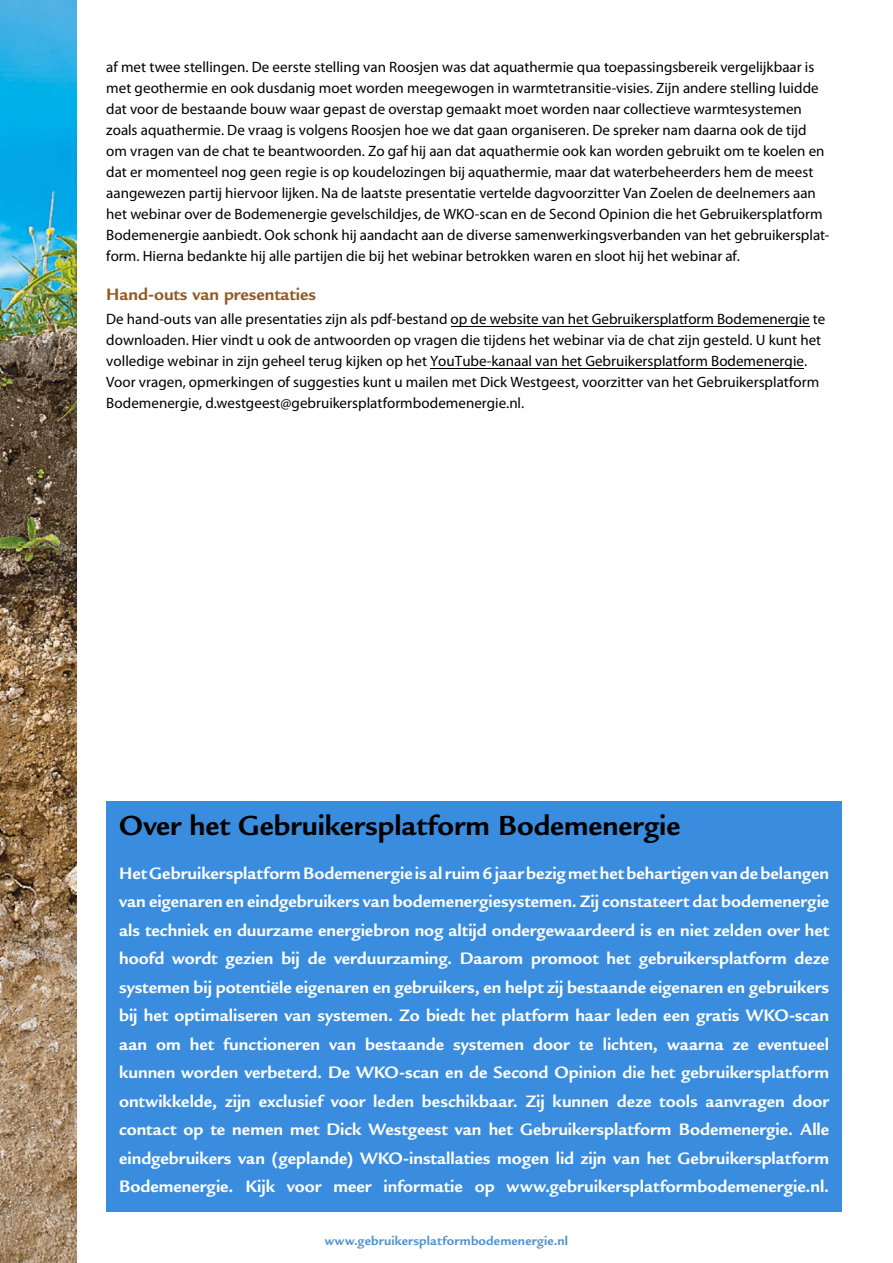
<style>
.page{position:relative;width:893px;height:1263px;background:#fff}
.page>*{position:absolute;margin:0;border:0;box-sizing:border-box;transform-origin:0 0}
.t1{font:700 30px "Legacy Sans Std";color:#000}
.t2{font:700 18px/28.5px "Legacy Sans Std";color:#fff;text-align:justify}
.t3{font:700 18px "Legacy Sans Std";letter-spacing:-.005em;color:#905b27}
.t4{font:15px/21px "Myriad Pro";color:#000}
.t5{font:700 13.5px "Legacy Sans Std";letter-spacing:.01em;color:#5392cd}
</style>
<div class="page">
<img style="left:0;top:0;width:77px;height:1263px">
<div style="left:106px;top:801px;width:736px;height:411px;background:#3a8dde"></div>
<hr style="left:431px;top:368px;width:373px;height:1px;background:#000">
<hr style="left:451px;top:326px;width:358px;height:1px;background:#000">
<p class="t4" style="left:106px;top:57px;width:724px">af met twee stellingen. De eerste stelling van Roosjen was dat aquathermie qua toepassingsbereik vergelijkbaar is met geothermie en ook dusdanig moet worden meegewogen in warmtetransitie-visies. Zijn andere stelling luidde dat voor de bestaande bouw waar gepast de overstap gemaakt moet worden naar collectieve warmtesystemen zoals aquathermie. De vraag is volgens Roosjen hoe we dat gaan organiseren. De spreker nam daarna ook de tijd om vragen van de chat te beantwoorden. Zo gaf hij aan dat aquathermie ook kan worden gebruikt om te koelen en dat er momenteel nog geen regie is op koudelozingen bij aquathermie, maar dat waterbeheerders hem de meest aangewezen partij hiervoor lijken. Na de laatste presentatie vertelde dagvoorzitter Van Zoelen de deelnemers aan het webinar over de Bodemenergie gevelschildjes, de WKO-scan en de Second Opinion die het Gebruikersplatform Bodemenergie aanbiedt. Ook schonk hij aandacht aan de diverse samenwerkingsverbanden van het gebruikersplat&shy;form. Hierna bedankte hij alle partijen die bij het webinar betrokken waren en sloot hij het webinar af.</p>
<p class="t3" style="left:106px;top:284px;width:211px">Hand-outs van presentaties</p>
<p class="t4" style="left:106px;top:309px;width:720px">De hand-outs van alle presentaties zijn als pdf-bestand op de website van het Gebruikersplatform Bodemenergie te downloaden. Hier vindt u ook de antwoorden op vragen die tijdens het webinar via de chat zijn gesteld. U kunt het volledige webinar in zijn geheel terug kijken op het YouTube-kanaal van het Gebruikersplatform Bodemenergie.<br>Voor vragen, opmerkingen of suggesties kunt u mailen met Dick Westgeest, voorzitter van het Gebruikersplatform Bodemenergie, d.westgeest@gebruikersplatformbodemenergie.nl.</p>
<h1 class="t1" style="left:119px;top:808px;width:563px">Over het Gebruikersplatform Bodemenergie</h1>
<p class="t2" style="left:119px;top:859px;width:712px">Het Gebruikersplatform Bodemenergie is al ruim 6 jaar bezig met het behartigen van de belangen van eigenaren en eindgebruikers van bodemenergiesystemen. Zij constateert dat bodemenergie als techniek en duurzame energiebron nog altijd ondergewaardeerd is en niet zelden over het hoofd wordt gezien bij de verduurzaming. Daarom promoot het gebruikersplatform deze systemen bij potentiële eigenaren en gebruikers, en helpt zij bestaande eigenaren en gebruikers bij het optimaliseren van systemen. Zo biedt het platform haar leden een gratis WKO-scan aan om het functioneren van bestaande systemen door te lichten, waarna ze eventueel kunnen worden verbeterd. De WKO-scan en de Second Opinion die het gebruikersplatform ontwikkelde, zijn exclusief voor leden beschikbaar. Zij kunnen deze tools aanvragen door contact op te nemen met Dick Westgeest van het Gebruikersplatform Bodemenergie. Alle eindgebruikers van (geplande) WKO-installaties mogen lid zijn van het Gebruikersplatform Bodemenergie. Kijk voor meer informatie op www.gebruikersplatformbodemenergie.nl.</p>
<p class="t5" style="left:325px;top:1233px;width:245px">www.gebruikersplatformbodemenergie.nl</p>
</div>
